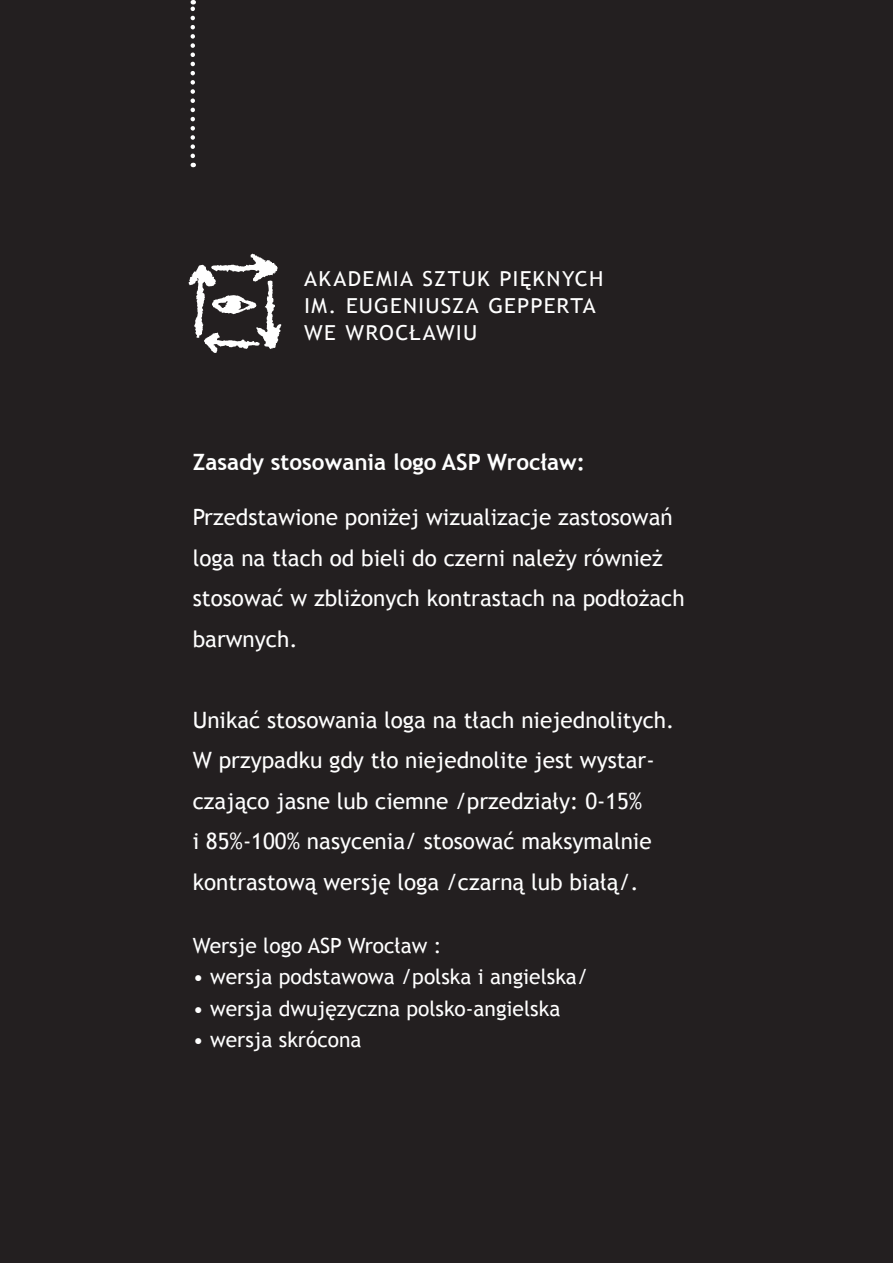
<style>
.page{position:relative;width:893px;height:1263px;background:#231f20}
.page>*{position:absolute;margin:0;border:0;box-sizing:border-box;transform-origin:0 0}
.t1{font:22.5px/40.5px "Trebuchet MS";color:#fff}
.t2{font:700 22.5px "Trebuchet MS";color:#fff}
.t3{font:21px "Trebuchet MS";color:#fff}
.t4{font:20.7px "Trebuchet MS";letter-spacing:.055em;color:#fff;scale:1.06 1}
</style>
<div class="page">
<svg style="left:189px;top:254px;width:92px;height:99px"></svg>
<svg style="left:191px;top:0;width:4px;height:156px"></svg>
<p class="t4" style="left:304px;top:267px;width:284px">AKADEMIA SZTUK PIĘKNYCH</p>
<p class="t4" style="left:304px;top:293px;width:277px">IM. EUGENIUSZA GEPPERTA</p>
<p class="t4" style="left:304px;top:320px;width:165px">WE WROCŁAWIU</p>
<p class="t2" style="left:193px;top:448px;width:394px">Zasady stosowania logo ASP Wrocław:</p>
<p class="t1" style="left:193px;top:497px;width:481px">Przedstawione poniżej wizualizacje zastosowań</p>
<p class="t1" style="left:193px;top:538px;width:493px">loga na tłach od bieli do czerni należy również stosować w zbliżonych kontrastach na podłożach</p>
<p class="t1" style="left:193px;top:619px;width:106px">barwnych.</p>
<p class="t1" style="left:193px;top:700px;width:483px">Unikać stosowania loga na tłach niejednolitych.</p>
<p class="t1" style="left:193px;top:740px;width:463px">W przypadku gdy tło niejednolite jest wystar&shy;czająco jasne lub ciemne /przedziały: 0-15%<br>i 85%-100% nasycenia/ stosować maksymalnie kontrastową wersję loga /czarną lub białą/.</p>
<p class="t3" style="left:193px;top:933px;width:250px">Wersje logo ASP Wrocław :</p>
<p class="t3" style="left:193px;top:964px;width:397px">• wersja podstawowa /polska i angielska/</p>
<p class="t3" style="left:193px;top:996px;width:369px">• wersja dwujęzyczna polsko-angielska</p>
<p class="t3" style="left:193px;top:1027px;width:170px">• wersja skrócona</p>
</div>
